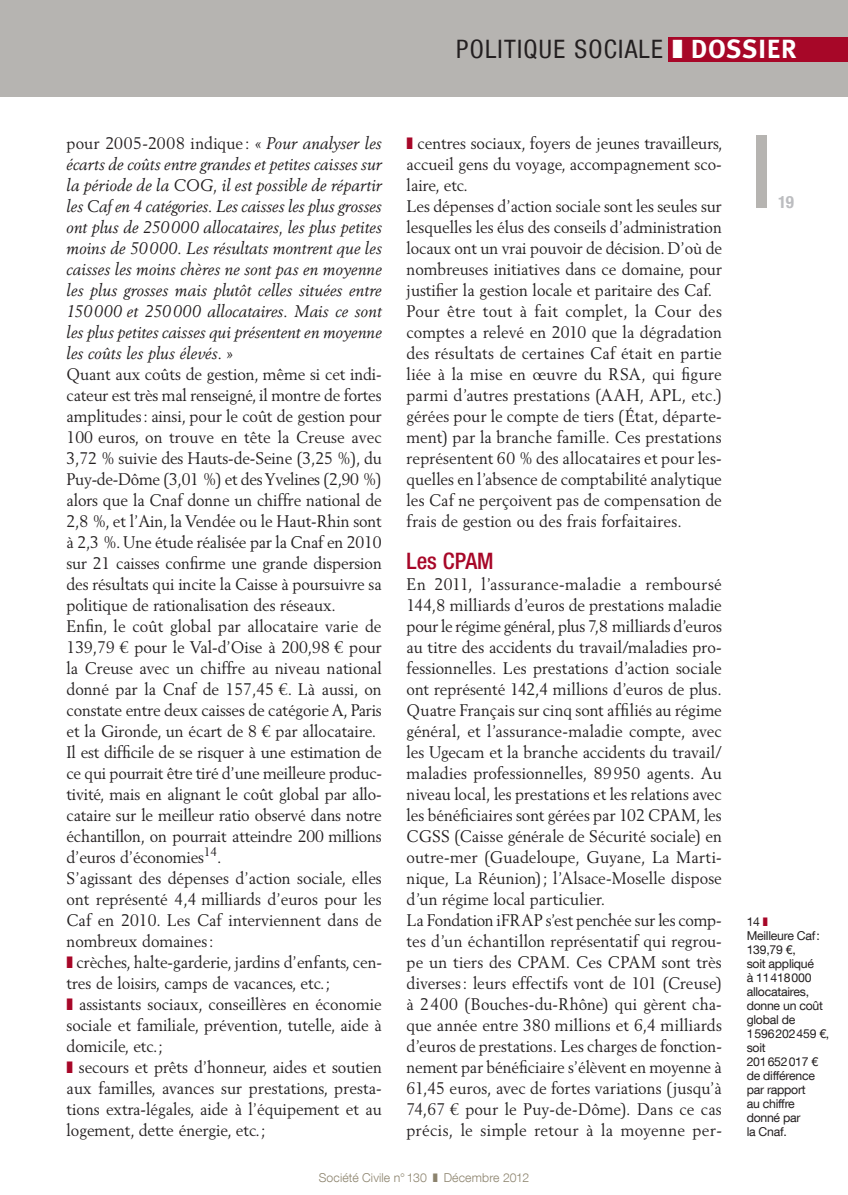
<style>
.page{position:relative;width:848px;height:1195px;background:#fff}
.page>*{position:absolute;margin:0;border:0;box-sizing:border-box;transform-origin:0 0}
.t1{font:700 26.25px "Meta";color:#fff}
.t2{font:condensed 25.38px "Helvetica Neue LT Com";letter-spacing:.05em;color:#231f20}
.t3{font:500 condensed 22.75px "Helvetica Neue LT Com";color:#a70728}
.t4{font:700 condensed 16.97px "Helvetica Neue LT Com";color:#bcbdc0}
.t5{font:16.62px/21px "Berling LT Std";color:#231f20;scale:.95 1}
.t6{font:12.25px/14px "Helvetica Neue LT Com";letter-spacing:-.02em;color:#231f20}
.t7{font:300 12.25px "Helvetica Neue LT Com";letter-spacing:.01em;color:#8c836d}
.s1{color:#fff}
.s2{font-family:"Meta";font-weight:700;font-stretch:normal;font-size:26.25px;color:#fff}
.s3{font-style:italic}
.s4{color:#a70728}
</style>
<div class="page">
<hr style="left:0;top:0;width:2px;height:96px;background:#b6b4b1">
<div style="left:755px;top:135px;width:10px;height:73px;background:#b6b4b1"></div>
<div style="left:2px;top:0;width:845px;height:96px;background:#b6b4b1"></div>
<div style="left:668px;top:37px;width:179px;height:25px;background:#a70728"></div>
<p class="t2" style="left:456px;top:34px;width:251px">POLITIQUE SOCIALE <span class="s1">❚</span> <span class="s2">DOSSIE</span></p>
<p class="t1" style="left:781px;top:34px;width:16px">R</p>
<p class="t5" style="left:66px;top:132px;width:333px">pour 2005-2008 indique : « <span class="s3">Pour analyser les écarts de coûts entre grandes et petites caisses sur la période de la COG, il est possible de répartir les Caf en 4 catégories. Les caisses les plus grosses ont plus de 250000 allocataires, les plus petites moins de 50000. Les résultats montrent que les caisses les moins chères ne sont pas en moyenne les plus grosses mais plutôt celles situées entre 150000 et 250000 allocataires. Mais ce sont les plus petites caisses qui présentent en moyenne les coûts les plus élevés.</span> »<br>Quant aux coûts de gestion, même si cet indi&shy;cateur est très mal renseigné, il montre de fortes amplitudes: ainsi, pour le coût de gestion pour 100 euros, on trouve en tête la Creuse avec 3,72 % suivie des Hauts-de-Seine (3,25 %), du Puy-de-Dôme (3,01 %) et des Yvelines (2,90 %) alors que la Cnaf donne un chiffre national de 2,8 %, et l’Ain, la Vendée ou le Haut-Rhin sont à 2,3 %. Une étude réalisée par la Cnaf en 2010 sur 21 caisses confirme une grande dispersion des résultats qui incite la Caisse à poursuivre sa politique de rationalisation des réseaux.<br>Enfin, le coût global par allocataire varie de 139,79 € pour le Val-d’Oise à 200,98 € pour la Creuse avec un chiffre au niveau national donné par la Cnaf de 157,45 €. Là aussi, on constate entre deux caisses de catégorie A, Paris et la Gironde, un écart de 8 € par allocataire.<br>Il est difficile de se risquer à une estimation de ce qui pourrait être tiré d’une meilleure produc&shy;tivité, mais en alignant le coût global par allo&shy;cataire sur le meilleur ratio observé dans notre échantillon, on pourrait atteindre 200 millions d’euros d’économies<sup>14</sup>.<br>S’agissant des dépenses d’action sociale, elles ont représenté 4,4 milliards d’euros pour les Caf en 2010. Les Caf interviennent dans de nombreux domaines:<br><span class="s4">❚</span> crèches, halte-garderie, jardins d’enfants, cen&shy;tres de loisirs, camps de vacances, etc.;<br><span class="s4">❚</span> assistants sociaux, conseillères en économie sociale et familiale, prévention, tutelle, aide à domicile, etc.;<br><span class="s4">❚</span> secours et prêts d’honneur, aides et soutien aux familles, avances sur prestations, presta&shy;tions extra-légales, aide à l’équipement et au logement, dette énergie, etc.;</p>
<p class="t5" style="left:406px;top:132px;width:334px"><span class="s4">❚</span> centres sociaux, foyers de jeunes travailleurs, accueil gens du voyage, accompagnement sco&shy;laire, etc.<br>Les dépenses d’action sociale sont les seules sur lesquelles les élus des conseils d’administration locaux ont un vrai pouvoir de décision. D’où de nombreuses initiatives dans ce domaine, pour justifier la gestion locale et paritaire des Caf.<br>Pour être tout à fait complet, la Cour des comptes a relevé en 2010 que la dégradation des résultats de certaines Caf était en partie liée à la mise en œuvre du RSA, qui figure parmi d’autres prestations (AAH, APL, etc.) gérées pour le compte de tiers (État, départe&shy;ment) par la branche famille. Ces prestations représentent 60 % des allocataires et pour les&shy;quelles en l’absence de comptabilité analytique les Caf ne perçoivent pas de compensation de frais de gestion ou des frais forfaitaires.</p>
<p class="t3" style="left:406px;top:547px;width:88px">Les CPAM</p>
<p class="t5" style="left:406px;top:573px;width:333px">En 2011, l’assurance-maladie a remboursé 144,8 milliards d’euros de prestations maladie pour le régime général, plus 7,8 milliards d’euros au titre des accidents du travail/maladies pro&shy;fessionnelles. Les prestations d’action sociale ont représenté 142,4 millions d’euros de plus.<br>Quatre Français sur cinq sont affiliés au régime général, et l’assurance-maladie compte, avec les Ugecam et la branche accidents du travail/ maladies professionnelles, 89950 agents. Au niveau local, les prestations et les relations avec les bénéficiaires sont gérées par 102 CPAM, les CGSS (Caisse générale de Sécurité sociale) en outre-mer (Guadeloupe, Guyane, La Marti&shy;nique, La Réunion); l’Alsace-Moselle dispose d’un régime local particulier.<br>La Fondation iFRAP s’est penchée sur les comp&shy;tes d’un échantillon représentatif qui regrou&shy;pe un tiers des CPAM. Ces CPAM sont très diverses: leurs effectifs vont de 101 (Creuse) à 2400 (Bouches-du-Rhône) qui gèrent cha&shy;que année entre 380 millions et 6,4 milliards d’euros de prestations. Les charges de fonction&shy;nement par bénéficiaire s’élèvent en moyenne à 61,45 euros, avec de fortes variations (jusqu’à 74,67 € pour le Puy-de-Dôme). Dans ce cas précis, le simple retour à la moyenne per-</p>
<p class="t7" style="left:319px;top:1169px;width:212px">Société Civile n° 130 ❚ Décembre 2012</p>
<p class="t4" style="left:778px;top:192px;width:17px">19</p>
<p class="t6" style="left:746px;top:914px;width:84px">14 <span class="s4">❚<br></span>Meilleure Caf:<br>139,79 €,<br>soit appliqué<br>à 11418000 allocataires, donne un coût global de<br>1596202459 €, soit<br>201652017 € de différence par rapport<br>au chiffre donné par<br>la Cnaf.</p>
</div>
